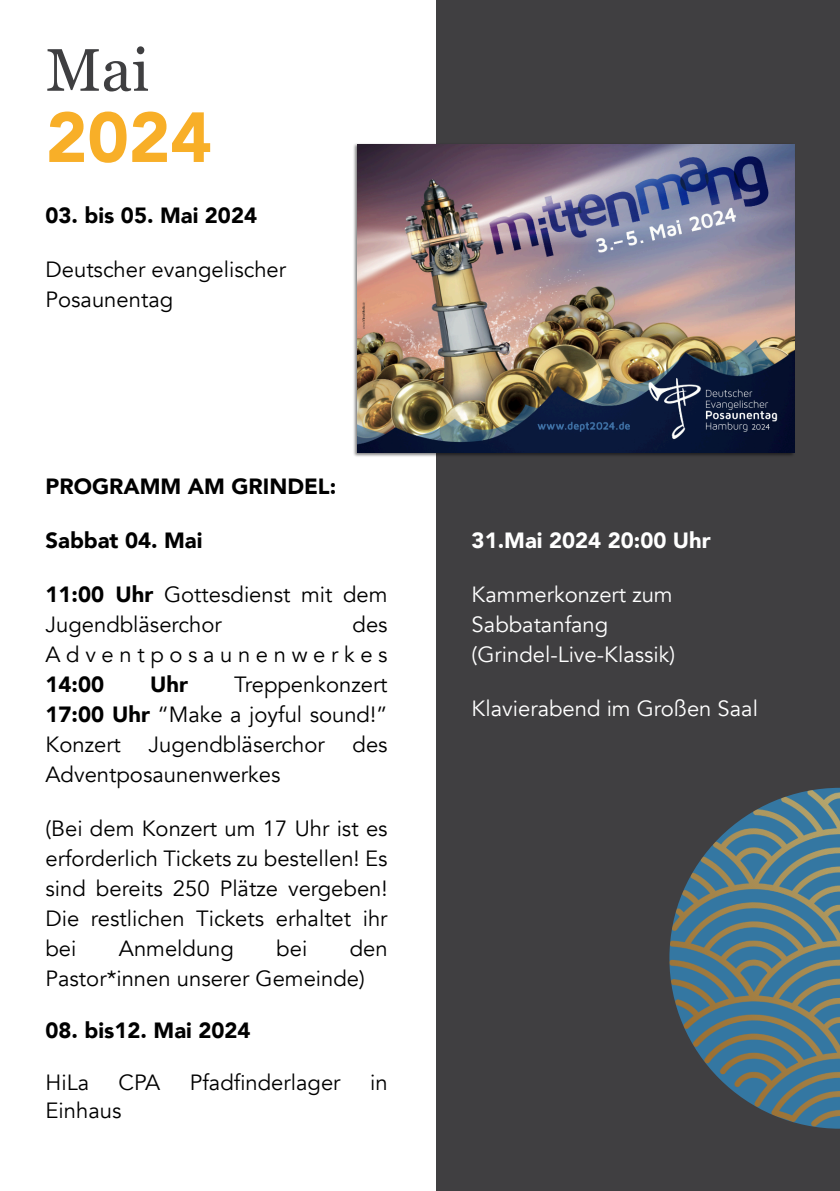
<style>
.page{position:relative;width:840px;height:1191px;background:#fff}
.page>*{position:absolute;margin:0;border:0;box-sizing:border-box;transform-origin:0 0}
.t1{font:900 70px "Avenir";color:#f8af28}
.t2{font:60px "Georgia";color:#3f3f41}
.t3{font:22px/30px "Avenir";color:#000}
.t4{font:22px/30px "Avenir";color:#fff}
.t5{font:900 22px "Avenir";color:#000}
.t6{font:22px/30px "Avenir";letter-spacing:.255em;color:#000;text-align:right}
.t7{font:900 22px "Avenir";color:#fff}
.s1{font-weight:900}
</style>
<div class="page">
<div style="left:436px;top:0;width:403px;height:1191px;background:#403f41"></div>
<img style="left:353px;top:143px;width:440px;height:314px">
<img style="left:357px;top:144px;width:437px;height:309px">
<img style="left:669px;top:788px;width:170px;height:340px">
<h2 class="t2" style="left:46px;top:45px;width:105px">Mai</h2>
<h1 class="t1" style="left:46px;top:92px;width:167px">2024</h1>
<p class="t5" style="left:45px;top:201px;width:213px">03. bis 05. Mai 2024</p>
<p class="t3" style="left:45px;top:255px;width:242px">Deutscher evangelischer<br>Posaunentag</p>
<p class="t5" style="left:45px;top:472px;width:292px">PROGRAMM AM GRINDEL:</p>
<p class="t5" style="left:45px;top:526px;width:158px">Sabbat 04. Mai</p>
<p class="t3" style="left:45px;top:580px;width:343px"><span class="s1">11:00 Uhr</span> Gottesdienst mit dem<br>Jugendbläserchor</p>
<p class="t6" style="left:45px;top:610px;width:343px">des<br>Adventposaunenwerkes</p>
<p class="t5" style="left:45px;top:670px;width:60px">14:00</p>
<p class="t5" style="left:150px;top:670px;width:39px">Uhr</p>
<p class="t3" style="left:45px;top:670px;width:343px;text-align:justify;text-indent:189px">Treppenkonzert <span class="s1">17:00 Uhr</span> “Make a joyful sound!” Konzert</p>
<p class="t3" style="left:148px;top:730px;width:178px">Jugendbläserchor</p>
<p class="t3" style="left:352px;top:730px;width:37px">des</p>
<p class="t3" style="left:45px;top:760px;width:236px">Adventposaunenwerkes</p>
<p class="t3" style="left:45px;top:814px;width:343px;text-align:justify">(Bei dem Konzert um 17 Uhr ist es erforderlich Tickets zu bestellen! Es sind bereits 250 Plätze vergeben!<br>Die restlichen Tickets erhaltet ihr bei</p>
<p class="t3" style="left:45px;top:934px;width:343px;text-indent:304px">den<br>Pastor*innen unserer Gemeinde)</p>
<p class="t5" style="left:45px;top:1016px;width:206px">08. bis12. Mai 2024</p>
<p class="t3" style="left:45px;top:1068px;width:45px">HiLa</p>
<p class="t3" style="left:119px;top:1068px;width:43px">CPA</p>
<p class="t3" style="left:190px;top:1068px;width:152px">Pfadfinderlager</p>
<p class="t3" style="left:370px;top:1068px;width:19px">in</p>
<p class="t3" style="left:45px;top:1096px;width:77px">Einhaus</p>
<p class="t3" style="left:119px;top:934px;width:116px">Anmeldung</p>
<p class="t3" style="left:276px;top:934px;width:32px">bei</p>
<p class="t7" style="left:471px;top:526px;width:240px">31.Mai 2024 20:00 Uhr</p>
<p class="t4" style="left:471px;top:580px;width:205px">Kammerkonzert zum<br>Sabbatanfang (Grindel-Live-Klassik)</p>
<p class="t4" style="left:471px;top:694px;width:288px">Klavierabend im Großen Saal</p>
</div>
